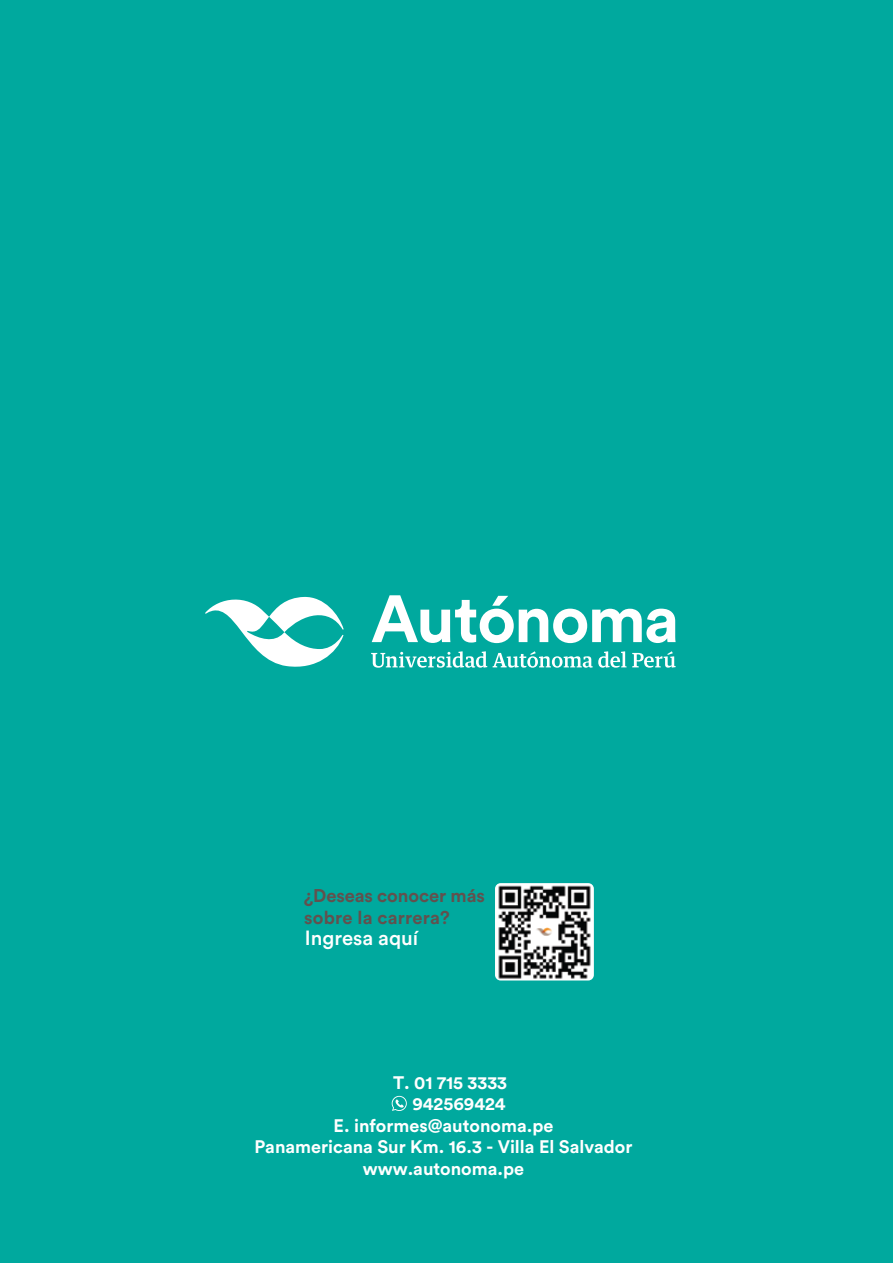
<style>
.page{position:relative;width:893px;height:1263px;background:#00a99e}
.page>*{position:absolute;margin:0;border:0;box-sizing:border-box;transform-origin:0 0}
.t1{font:500 20.4px "Circular Std";color:#fff}
.t2{font:700 18.3px/22.4px "Circular Std";letter-spacing:-.005em;color:#62514e}
.t3{font:700 18px "Circular Std";color:#fff}
</style>
<div class="page">
<svg style="left:205px;top:596px;width:139px;height:71px"></svg>
<svg style="left:371px;top:651px;width:116px;height:17px"></svg>
<svg style="left:493px;top:651px;width:183px;height:17px"></svg>
<svg style="left:372px;top:595px;width:304px;height:48px"></svg>
<svg style="left:392px;top:1096px;width:15px;height:15px"></svg>
<img style="left:495px;top:883px;width:99px;height:97px">
<p class="t2" style="left:304px;top:884px;width:182px">¿Deseas conocer más sobre la carrera?</p>
<p class="t1" style="left:305px;top:925px;width:115px">Ingresa aquí</p>
<p class="t3" style="left:393px;top:1071px;width:116px">T. 01 715 3333</p>
<p class="t3" style="left:412px;top:1092px;width:95px">942569424</p>
<p class="t3" style="left:334px;top:1114px;width:221px">E. informes@autonoma.pe</p>
<p class="t3" style="left:254px;top:1135px;width:380px">Panamericana Sur Km. 16.3 - Villa El Salvador</p>
<p class="t3" style="left:363px;top:1157px;width:163px">www.autonoma.pe</p>
</div>
